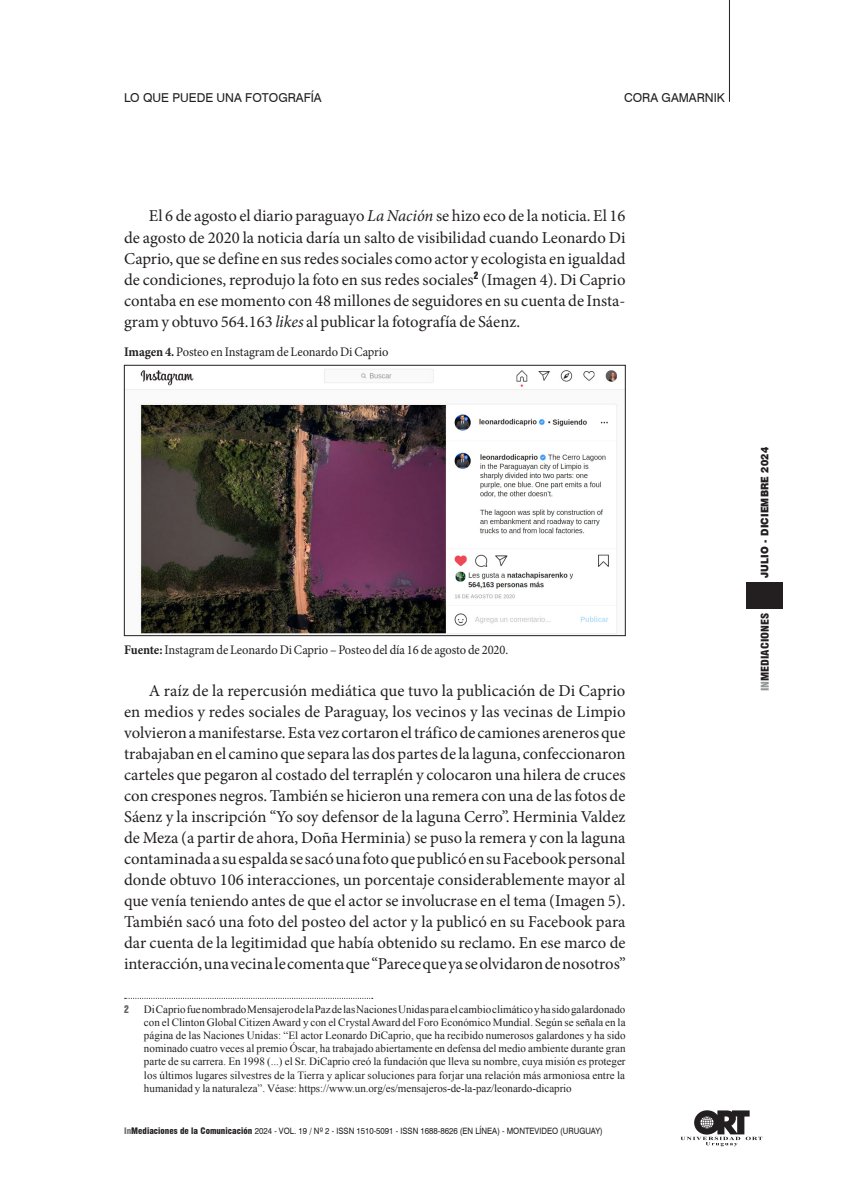
<style>
.page{position:relative;width:844px;height:1191px;background:#fff}
.page>*{position:absolute;margin:0;border:0;box-sizing:border-box;transform-origin:0 0}
._2014_TEXTO{font:16.62px/21px "Minion Pro";color:#231f20;text-align:justify}
._2014_Leyenda_de_fot{font:13.12px "Minion Pro";letter-spacing:-.005em;color:#231f20;scale:.95 1}
._2011_Arriba_TITULO{font:12.25px "Swiss 721 BT";color:#231f20}
._2011_Arriba_AUTORES{font:12.25px "Swiss 721 BT";color:#231f20}
._2011_Nota_AL_PIE{font:11.03px/13.1px "Times New Roman";letter-spacing:-.005em;color:#231f20;text-align:justify}
.t1{font:900 10.5px "Swiss 721 BT";letter-spacing:.02em;color:#231f20;scale:.9 1}
.t2{font:900 condensed 10.5px "Swiss 721 BT";color:#231f20;scale:1.1 1}
._2011_Nota_AL_PIE-2{font:9.62px "Swiss 921 BT Regular A";color:#636366}
.t3{font:8.75px "Swiss 721 BT";color:#231f20;scale:.9 1}
.s1{font-style:italic}
.s2{font-weight:700}
.s3{font-weight:900;font-stretch:condensed;color:#6c6d70}
.s4{font-weight:900;font-stretch:condensed}
.s5{color:#939598}
</style>
<div class="page">
<div style="left:746px;top:582px;width:36px;height:26px;background:#231f20"></div>
<hr style="left:729px;top:0;width:1px;height:102px;background:#231f20">
<svg style="left:680px;top:1110px;width:82px;height:36px"></svg>
<img style="left:126px;top:369px;width:497px;height:265px">
<div style="left:124px;top:365px;width:501px;height:271px;border:1px solid #231f20"></div>
<svg style="left:125px;top:997px;width:248px;height:2px"></svg>
<p class="_2011_Arriba_TITULO" style="left:124px;top:90px;width:199px">LO QUE PUEDE UNA FOTOGRAFÍA</p>
<p class="_2011_Arriba_AUTORES" style="left:624px;top:90px;width:102px">CORA GAMARNIK</p>
<p class="_2014_TEXTO" style="left:124px;top:206px;width:503px;text-indent:25px">El 6 de agosto el diario paraguayo <span class="s1">La Nación</span> se hizo eco de la noticia. El 16 de agosto de 2020 la noticia daría un salto de visibilidad cuando Leonardo Di Caprio, que se define en sus redes sociales como actor y ecologista en igualdad de condiciones, reprodujo la foto en sus redes sociales<sup>2</sup> (Imagen 4). Di Caprio contaba en ese momento con 48 millones de seguidores en su cuenta de Insta&shy;gram y obtuvo 564.163 <span class="s1">likes</span> al publicar la fotografía de Sáenz.</p>
<p class="_2014_Leyenda_de_fot" style="left:124px;top:343px;width:280px"><span class="s2">Imagen 4.</span> Posteo en Instagram de Leonardo Di Caprio</p>
<p class="_2014_Leyenda_de_fot" style="left:124px;top:641px;width:406px"><span class="s2">Fuente:</span> Instagram de Leonardo Di Caprio – Posteo del día 16 de agosto de 2020.</p>
<p class="_2014_TEXTO" style="left:124px;top:680px;width:503px;text-indent:25px">A raíz de la repercusión mediática que tuvo la publicación de Di Caprio en medios y redes sociales de Paraguay, los vecinos y las vecinas de Limpio volvieron a manifestarse. Esta vez cortaron el tráfico de camiones areneros que trabajaban en el camino que separa las dos partes de la laguna, confeccionaron carteles que pegaron al costado del terraplén y colocaron una hilera de cruces con crespones negros. También se hicieron una remera con una de las fotos de Sáenz y la inscripción “Yo soy defensor de la laguna Cerro”. Herminia Valdez de Meza (a partir de ahora, Doña Herminia) se puso la remera y con la laguna contaminada a su espalda se sacó una foto que publicó en su Facebook personal donde obtuvo 106 interacciones, un porcentaje considerablemente mayor al que venía teniendo antes de que el actor se involucrase en el tema (Imagen 5).<br>También sacó una foto del posteo del actor y la publicó en su Facebook para dar cuenta de la legitimidad que había obtenido su reclamo. En ese marco de interacción, una vecina le comenta que “Parece que ya se olvidaron de nosotros”</p>
<p class="_2011_Nota_AL_PIE-2" style="left:124px;top:1003px;width:6px">2</p>
<p class="_2011_Nota_AL_PIE" style="left:144px;top:1002px;width:483px">Di Caprio fue nombrado Mensajero de la Paz de las Naciones Unidas para el cambio climático y ha sido galardonado con el Clinton Global Citizen Award y con el Crystal Award del Foro Económico Mundial. Según se señala en la página de las Naciones Unidas: “El actor Leonardo DiCaprio, que ha recibido numerosos galardones y ha sido nominado cuatro veces al premio Óscar, ha trabajado abiertamente en defensa del medio ambiente durante gran parte de su carrera. En 1998 (...) el Sr. DiCaprio creó la fundación que lleva su nombre, cuya misión es proteger los últimos lugares silvestres de la Tierra y aplicar soluciones para forjar una relación más armoniosa entre la humanidad y la naturaleza”. Véase: https://www.un.org/es/mensajeros-de-la-paz/leonardo-dicaprio</p>
<p class="t3" style="left:124px;top:1125px;width:533px"><span class="s3">In</span><span class="s4">Mediaciones de la Comunicación</span> 2024 - VOL. 19 / Nº 2 - ISSN 1510-5091 - ISSN 1688-8626 (EN LÍNEA) - MONTEVIDEO (URUGUAY)</p>
<p class="t1" style="left:758px;top:578px;width:147px;rotate:-90deg">JULIO - DICIEMBRE 2024</p>
<p class="t2" style="left:758px;top:691px;width:72px;rotate:-90deg"><span class="s5">IN</span>MEDIACIONES</p>
</div>
